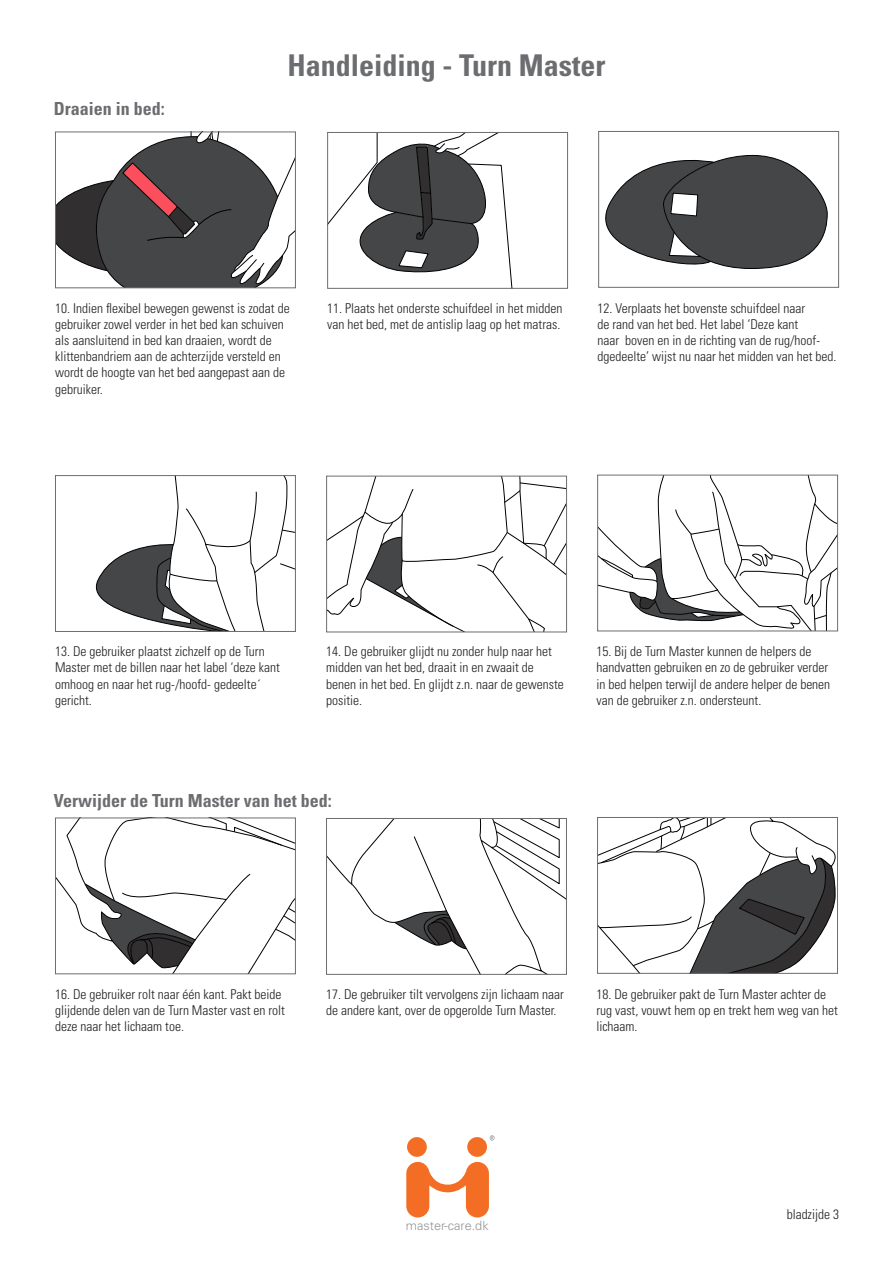
<style>
.page{position:relative;width:893px;height:1263px;background:#fff}
.page>*{position:absolute;margin:0;border:0;box-sizing:border-box;transform-origin:0 0}
.t1{font:700 condensed 30px "Univers LT Std";color:#6c6d70}
.Underoverskrift{font:700 condensed 18px "Univers LT Std";color:#6c6d70}
.t2{font:300 condensed 13.5px/16.2px "Univers LT Std";color:#231f20}
.t3{font:300 12.75px "Univers LT Std";color:#939598}
</style>
<div class="page">
<svg style="left:605px;top:154px;width:223px;height:115px"></svg>
<div style="left:598px;top:131px;width:241px;height:157px;border:1px solid #6c6d70"></div>
<svg style="left:329px;top:134px;width:184px;height:153px"></svg>
<div style="left:327px;top:132px;width:241px;height:157px;border:1px solid #6c6d70"></div>
<svg style="left:57px;top:134px;width:237px;height:152px"></svg>
<div style="left:55px;top:132px;width:241px;height:156px;border:1px solid #6c6d70"></div>
<svg style="left:599px;top:477px;width:237px;height:152px"></svg>
<div style="left:597px;top:475px;width:241px;height:156px;border:1px solid #6c6d70"></div>
<svg style="left:328px;top:478px;width:237px;height:152px"></svg>
<div style="left:326px;top:476px;width:241px;height:156px;border:1px solid #6c6d70"></div>
<svg style="left:95px;top:477px;width:199px;height:153px"></svg>
<div style="left:55px;top:475px;width:241px;height:157px;border:1px solid #6c6d70"></div>
<svg style="left:599px;top:819px;width:237px;height:153px"></svg>
<div style="left:597px;top:817px;width:241px;height:157px;border:1px solid #6c6d70"></div>
<svg style="left:328px;top:820px;width:237px;height:153px"></svg>
<div style="left:326px;top:818px;width:241px;height:157px;border:1px solid #6c6d70"></div>
<svg style="left:57px;top:819px;width:237px;height:153px"></svg>
<div style="left:55px;top:817px;width:241px;height:157px;border:1px solid #6c6d70"></div>
<svg style="left:406px;top:1162px;width:83px;height:55px"></svg>
<div style="left:407px;top:1137px;width:20px;height:20px;background:#f36e24;border-radius:50%"></div>
<div style="left:467px;top:1137px;width:20px;height:20px;background:#f36e24;border-radius:50%"></div>
<svg style="left:490px;top:1135px;width:4px;height:5px"></svg>
<p class="Underoverskrift" style="left:54px;top:97px;width:112px">Draaien in bed:</p>
<h1 class="t1" style="left:288px;top:47px;width:319px">Handleiding - Turn Master</h1>
<p class="t2" style="left:55px;top:300px;width:236px">10. Indien flexibel bewegen gewenst is zodat de gebruiker zowel verder in het bed kan schuiven als aansluitend in bed kan draaien, wordt de klittenbandriem aan de achterzijde versteld en wordt de hoogte van het bed aangepast aan de gebruiker.</p>
<p class="t2" style="left:327px;top:300px;width:237px">11. Plaats het onderste schuifdeel in het midden van het bed, met de antislip laag op het matras.</p>
<p class="t2" style="left:597px;top:300px;width:241px">12. Verplaats het bovenste schuifdeel naar<br>de rand van het bed. Het label ‘Deze kant<br>naar boven en in de richting van de rug/hoof&shy;dgedeelte’ wijst nu naar het midden van het bed.</p>
<p class="t2" style="left:55px;top:643px;width:226px">13. De gebruiker plaatst zichzelf op de Turn Master met de billen naar het label ‘deze kant omhoog en naar het rug-/hoofd- gedeelte´ gericht.</p>
<p class="t2" style="left:326px;top:643px;width:239px">14. De gebruiker glijdt nu zonder hulp naar het midden van het bed, draait in en zwaait de benen in het bed. En glijdt z.n. naar de gewenste positie.</p>
<p class="t2" style="left:596px;top:643px;width:235px">15. Bij de Turn Master kunnen de helpers de handvatten gebruiken en zo de gebruiker verder in bed helpen terwijl de andere helper de benen van de gebruiker z.n. ondersteunt.</p>
<p class="Underoverskrift" style="left:54px;top:789px;width:279px">Verwijder de Turn Master van het bed:</p>
<p class="t2" style="left:55px;top:986px;width:231px">16. De gebruiker rolt naar één kant. Pakt beide glijdende delen van de Turn Master vast en rolt deze naar het lichaam toe.</p>
<p class="t2" style="left:326px;top:986px;width:239px">17. De gebruiker tilt vervolgens zijn lichaam naar de andere kant, over de opgerolde Turn Master.</p>
<p class="t2" style="left:596px;top:986px;width:243px">18. De gebruiker pakt de Turn Master achter de rug vast, vouwt hem op en trekt hem weg van het lichaam.</p>
<p class="t3" style="left:406px;top:1217px;width:84px">master-care.dk</p>
<p class="t2" style="left:787px;top:1206px;width:54px">bladzijde 3</p>
</div>
